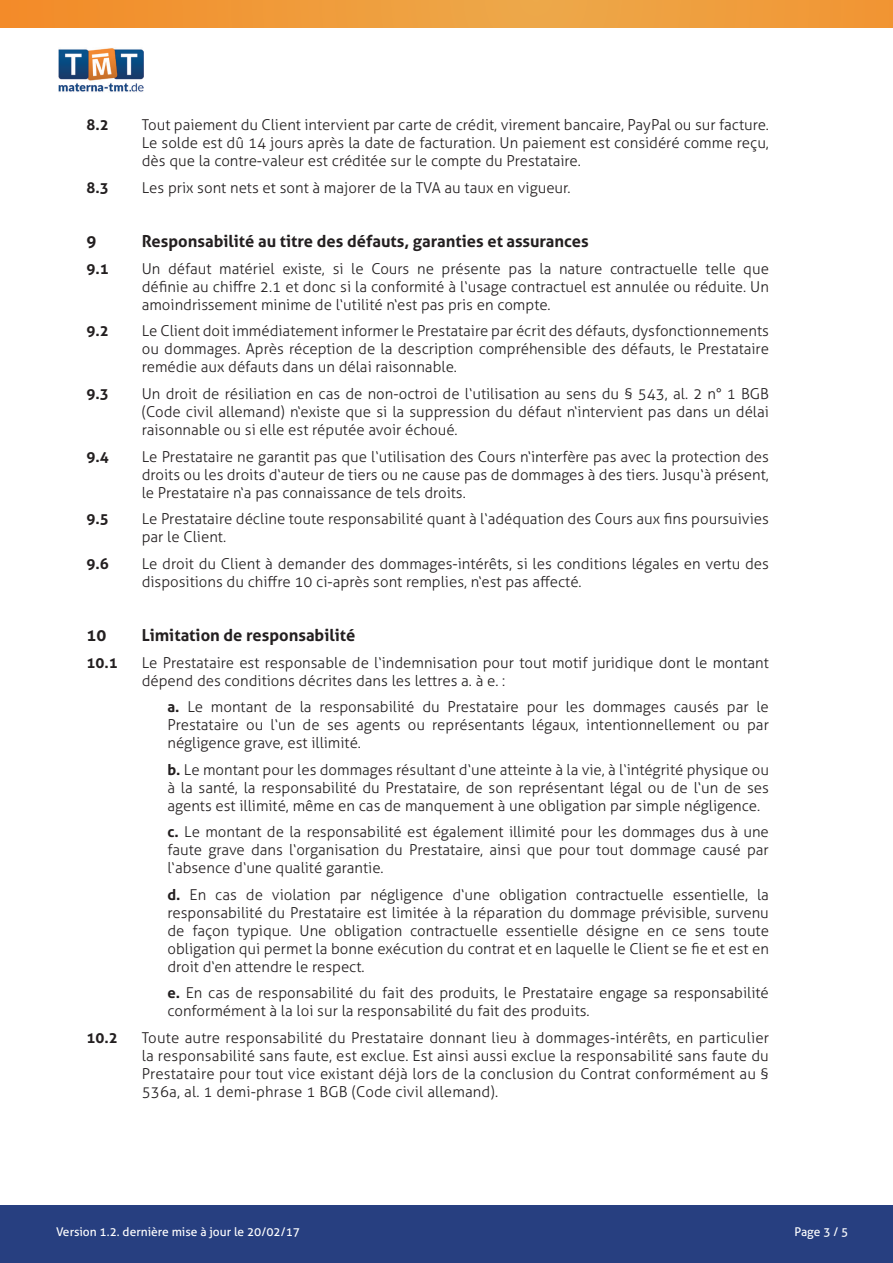
<style>
.page{position:relative;width:893px;height:1263px;background:#fff}
.page>*{position:absolute;margin:0;border:0;box-sizing:border-box;transform-origin:0 0}
.t1{font:700 16.5px "Aller";color:#231f20}
.t2{font:300 15px/18px "Aller";color:#231f20;text-align:justify}
.t3{font:700 15px "Aller";color:#231f20}
.t4{font:12px "Aller";color:#fff}
.s1{font-weight:700}
</style>
<div class="page">
<div style="left:0;top:1205px;width:893px;height:58px;background:#273f80"></div>
<svg style="left:0;top:0;width:893px;height:28px;background:#ef9b3a"></svg>
<img style="left:59px;top:48px;width:84px;height:44px">
<p class="t3" style="left:86px;top:116px;width:24px">8.2</p>
<p class="t2" style="left:142px;top:116px;width:629px">Tout paiement du Client intervient par carte de crédit, virement bancaire, PayPal ou sur facture.<br>Le solde est dû 14 jours après la date de facturation. Un paiement est considéré comme reçu, dès que la contre-valeur est créditée sur le compte du Prestataire.</p>
<p class="t3" style="left:86px;top:178px;width:24px">8.3</p>
<p class="t2" style="left:142px;top:178px;width:430px">Les prix sont nets et sont à majorer de la TVA au taux en vigueur.</p>
<p class="t1" style="left:86px;top:231px;width:11px">9</p>
<p class="t1" style="left:142px;top:231px;width:448px">Responsabilité au titre des défauts, garanties et assurances</p>
<p class="t3" style="left:86px;top:259px;width:24px">9.1</p>
<p class="t2" style="left:142px;top:260px;width:629px">Un défaut matériel existe, si le Cours ne présente pas la nature contractuelle telle que définie au chiffre 2.1 et donc si la conformité à l‘usage contractuel est annulée ou réduite. Un amoindrissement minime de l‘utilité n‘est pas pris en compte.</p>
<p class="t3" style="left:86px;top:322px;width:24px">9.2</p>
<p class="t2" style="left:142px;top:322px;width:629px">Le Client doit immédiatement informer le Prestataire par écrit des défauts, dysfonctionnements ou dommages. Après réception de la description compréhensible des défauts, le Prestataire remédie aux défauts dans un délai raisonnable.</p>
<p class="t3" style="left:86px;top:384px;width:24px">9.3</p>
<p class="t2" style="left:142px;top:385px;width:629px">Un droit de résiliation en cas de non-octroi de l‘utilisation au sens du § 543, al. 2 n° 1 BGB (Code civil allemand) n‘existe que si la suppression du défaut n‘intervient pas dans un délai raisonnable ou si elle est réputée avoir échoué.</p>
<p class="t3" style="left:86px;top:447px;width:24px">9.4</p>
<p class="t2" style="left:142px;top:447px;width:629px">Le Prestataire ne garantit pas que l‘utilisation des Cours n‘interfère pas avec la protection des droits ou les droits d‘auteur de tiers ou ne cause pas de dommages à des tiers. Jusqu‘à présent, le Prestataire n‘a pas connaissance de tels droits.</p>
<p class="t3" style="left:86px;top:509px;width:24px">9.5</p>
<p class="t2" style="left:142px;top:510px;width:629px">Le Prestataire décline toute responsabilité quant à l‘adéquation des Cours aux fins poursuivies par le Client.</p>
<p class="t3" style="left:86px;top:554px;width:24px">9.6</p>
<p class="t2" style="left:142px;top:554px;width:629px">Le droit du Client à demander des dommages-intérêts, si les conditions légales en vertu des dispositions du chiffre 10 ci-après sont remplies, n‘est pas affecté.</p>
<p class="t1" style="left:86px;top:625px;width:21px">10</p>
<p class="t1" style="left:142px;top:625px;width:215px">Limitation de responsabilité</p>
<p class="t3" style="left:86px;top:653px;width:33px">10.1</p>
<p class="t2" style="left:142px;top:653px;width:629px">Le Prestataire est responsable de l‘indemnisation pour tout motif juridique dont le montant dépend des conditions décrites dans les lettres a. à e. :</p>
<p class="t2" style="left:167px;top:698px;width:603px"><span class="s1">a.</span> Le montant de la responsabilité du Prestataire pour les dommages causés par le Prestataire ou l‘un de ses agents ou représentants légaux, intentionnellement ou par négligence grave, est illimité.</p>
<p class="t2" style="left:167px;top:760px;width:603px"><span class="s1">b.</span> Le montant pour les dommages résultant d‘une atteinte à la vie, à l‘intégrité physique ou à la santé, la responsabilité du Prestataire, de son représentant légal ou de l‘un de ses agents est illimité, même en cas de manquement à une obligation par simple négligence.</p>
<p class="t2" style="left:167px;top:823px;width:603px"><span class="s1">c.</span> Le montant de la responsabilité est également illimité pour les dommages dus à une faute grave dans l‘organisation du Prestataire, ainsi que pour tout dommage causé par l‘absence d‘une qualité garantie.</p>
<p class="t2" style="left:167px;top:885px;width:603px"><span class="s1">d.</span> En cas de violation par négligence d‘une obligation contractuelle essentielle, la responsabilité du Prestataire est limitée à la réparation du dommage prévisible, survenu de façon typique. Une obligation contractuelle essentielle désigne en ce sens toute obligation qui permet la bonne exécution du contrat et en laquelle le Client se fie et est en droit d‘en attendre le respect.</p>
<p class="t2" style="left:167px;top:984px;width:603px"><span class="s1">e.</span> En cas de responsabilité du fait des produits, le Prestataire engage sa responsabilité conformément à la loi sur la responsabilité du fait des produits.</p>
<p class="t3" style="left:86px;top:1028px;width:33px">10.2</p>
<p class="t2" style="left:142px;top:1028px;width:629px">Toute autre responsabilité du Prestataire donnant lieu à dommages-intérêts, en particulier la responsabilité sans faute, est exclue. Est ainsi aussi exclue la responsabilité sans faute du Prestataire pour tout vice existant déjà lors de la conclusion du Contrat conformément au § 536a, al. 1 demi-phrase 1 BGB (Code civil allemand).</p>
<p class="t4" style="left:56px;top:1225px;width:246px">Version 1.2. dernière mise à jour le 20/02/17</p>
<p class="t4" style="left:794px;top:1224px;width:55px">Page 3 / 5</p>
</div>
